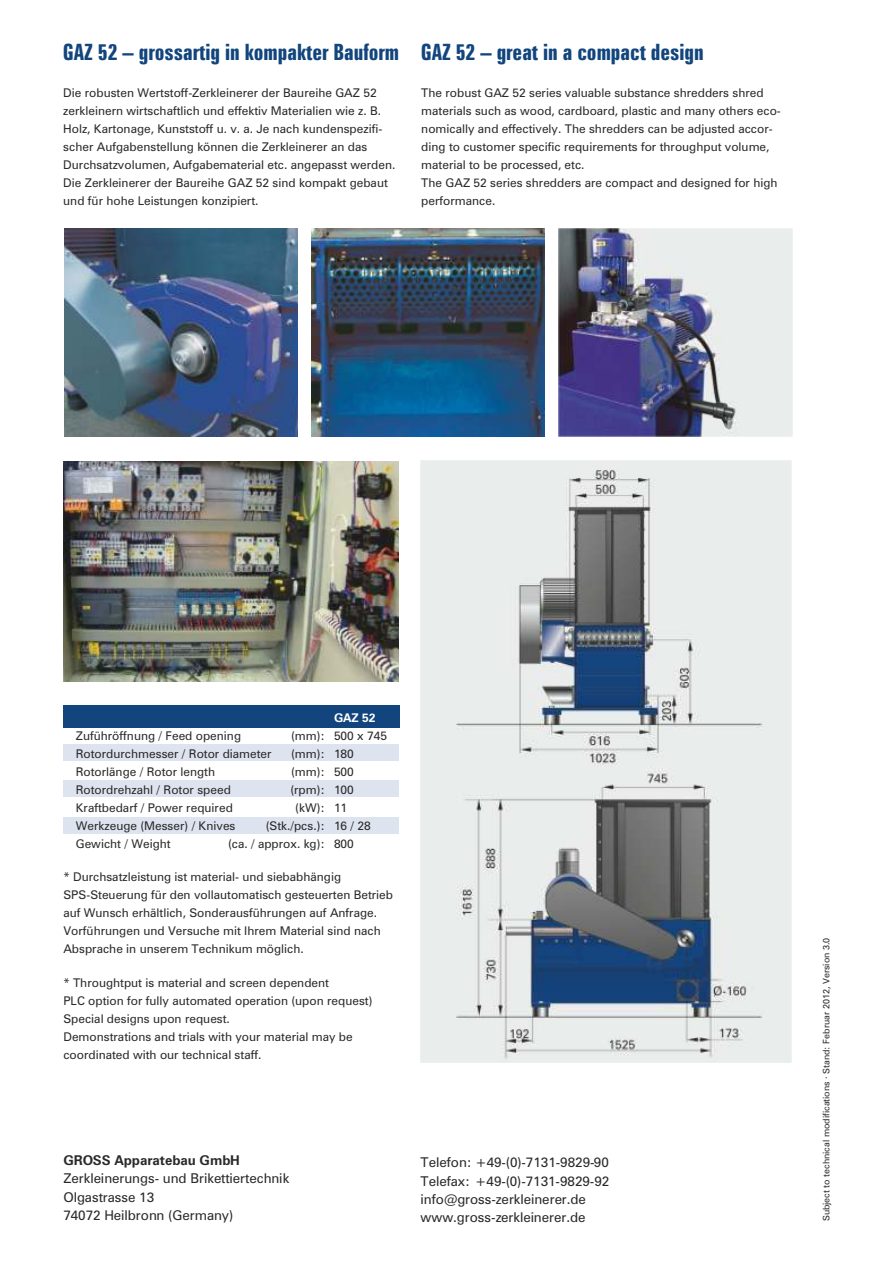
<style>
.page{position:relative;width:893px;height:1263px;background:#fff}
.page>*{position:absolute;margin:0;border:0;box-sizing:border-box;transform-origin:0 0}
.t1{font:700 extra-condensed 22.5px "Zurich BT";color:#12457d}
.t2{font:13.5px/18.3px "Zurich BT";color:#2b2929}
.t3{font:700 13.5px "Zurich BT";letter-spacing:-.005em;color:#2b2929}
.t4{font:12px/18px "Zurich BT";color:#2b2929}
.t5{font:700 12px "Zurich BT";color:#fff}
.t6{font:9px "Zurich BT";color:#2b2929}
</style>
<div class="page">
<img style="left:421px;top:460px;width:371px;height:602px">
<div style="left:63px;top:745px;width:336px;height:16px;background:#dee3f0"></div>
<div style="left:63px;top:781px;width:336px;height:16px;background:#dee3f0"></div>
<div style="left:63px;top:817px;width:336px;height:16px;background:#dee3f0"></div>
<div style="left:63px;top:705px;width:337px;height:23px;background:#12457d"></div>
<img style="left:63px;top:461px;width:335px;height:221px">
<img style="left:64px;top:229px;width:234px;height:207px">
<img style="left:311px;top:229px;width:234px;height:207px">
<img style="left:558px;top:229px;width:234px;height:208px">
<h1 class="t1" style="left:63px;top:43px;width:642px">GAZ 52 – grossartig in kompakter Bauform GAZ 52 – great in a compact design</h1>
<p class="t4" style="left:63px;top:85px;width:334px">Die robusten Wertstoff-Zerkleinerer der Baureihe GAZ 52 zerkleinern wirtschaftlich und effektiv Materialien wie z. B.<br>Holz, Kartonage, Kunststoff u. v. a. Je nach kundenspezifi&shy;scher Aufgabenstellung können die Zerkleinerer an das Durchsatzvolumen, Aufgabematerial etc. angepasst werden.<br>Die Zerkleinerer der Baureihe GAZ 52 sind kompakt gebaut und für hohe Leistungen konzipiert.</p>
<p class="t4" style="left:421px;top:85px;width:361px">The robust GAZ 52 series valuable substance shredders shred materials such as wood, cardboard, plastic and many others eco&shy;nomically and effectively. The shredders can be adjusted accor&shy;ding to customer specific requirements for throughput volume, material to be processed, etc.<br>The GAZ 52 series shredders are compact and designed for high performance.</p>
<p class="t5" style="left:334px;top:713px;width:43px">GAZ 52</p>
<p class="t4" style="left:76px;top:728px;width:167px">Zuführöffnung / Feed opening</p>
<p class="t4" style="left:291px;top:728px;width:97px">(mm): 500 x 745</p>
<p class="t4" style="left:76px;top:746px;width:197px">Rotordurchmesser / Rotor diameter</p>
<p class="t4" style="left:291px;top:746px;width:64px">(mm): 180</p>
<p class="t4" style="left:76px;top:764px;width:141px">Rotorlänge / Rotor length</p>
<p class="t4" style="left:291px;top:764px;width:64px">(mm): 500</p>
<p class="t4" style="left:76px;top:782px;width:157px">Rotordrehzahl / Rotor speed</p>
<p class="t4" style="left:290px;top:782px;width:65px">(rpm): 100</p>
<p class="t4" style="left:76px;top:800px;width:159px">Kraftbedarf / Power required</p>
<p class="t4" style="left:295px;top:800px;width:53px">(kW): 11</p>
<p class="t4" style="left:76px;top:818px;width:161px">Werkzeuge (Messer) / Knives</p>
<p class="t4" style="left:266px;top:818px;width:107px">(Stk./pcs.): 16 / 28</p>
<p class="t4" style="left:76px;top:835px;width:96px">Gewicht / Weight</p>
<p class="t4" style="left:228px;top:835px;width:127px">(ca. / approx. kg): 800</p>
<p class="t4" style="left:63px;top:869px;width:331px">* Durchsatzleistung ist material- und siebabhängig SPS-Steuerung für den vollautomatisch gesteuerten Betrieb auf Wunsch erhältlich, Sonderausführungen auf Anfrage.<br>Vorführungen und Versuche mit Ihrem Material sind nach Absprache in unserem Technikum möglich.</p>
<p class="t4" style="left:63px;top:974px;width:311px">* Throughtput is material and screen dependent<br>PLC option for fully automated operation (upon request)<br>Special designs upon request.<br>Demonstrations and trials with your material may be coordinated with our technical staff.</p>
<p class="t3" style="left:63px;top:1155px;width:178px">GROSS Apparatebau GmbH</p>
<p class="t2" style="left:63px;top:1170px;width:227px">Zerkleinerungs- und Brikettiertechnik<br>Olgastrasse 13<br>74072 Heilbronn (Germany)</p>
<p class="t2" style="left:421px;top:1155px;width:190px">Telefon: +49-(0)-7131-9829-90<br>Telefax: +49-(0)-7131-9829-92 info@gross-zerkleinerer.de www.gross-zerkleinerer.de</p>
<p class="t6" style="left:823px;top:1221px;width:285px;rotate:-90deg">Subject to technical modifications · Stand: Februar 2012, Version 3.0</p>
</div>
